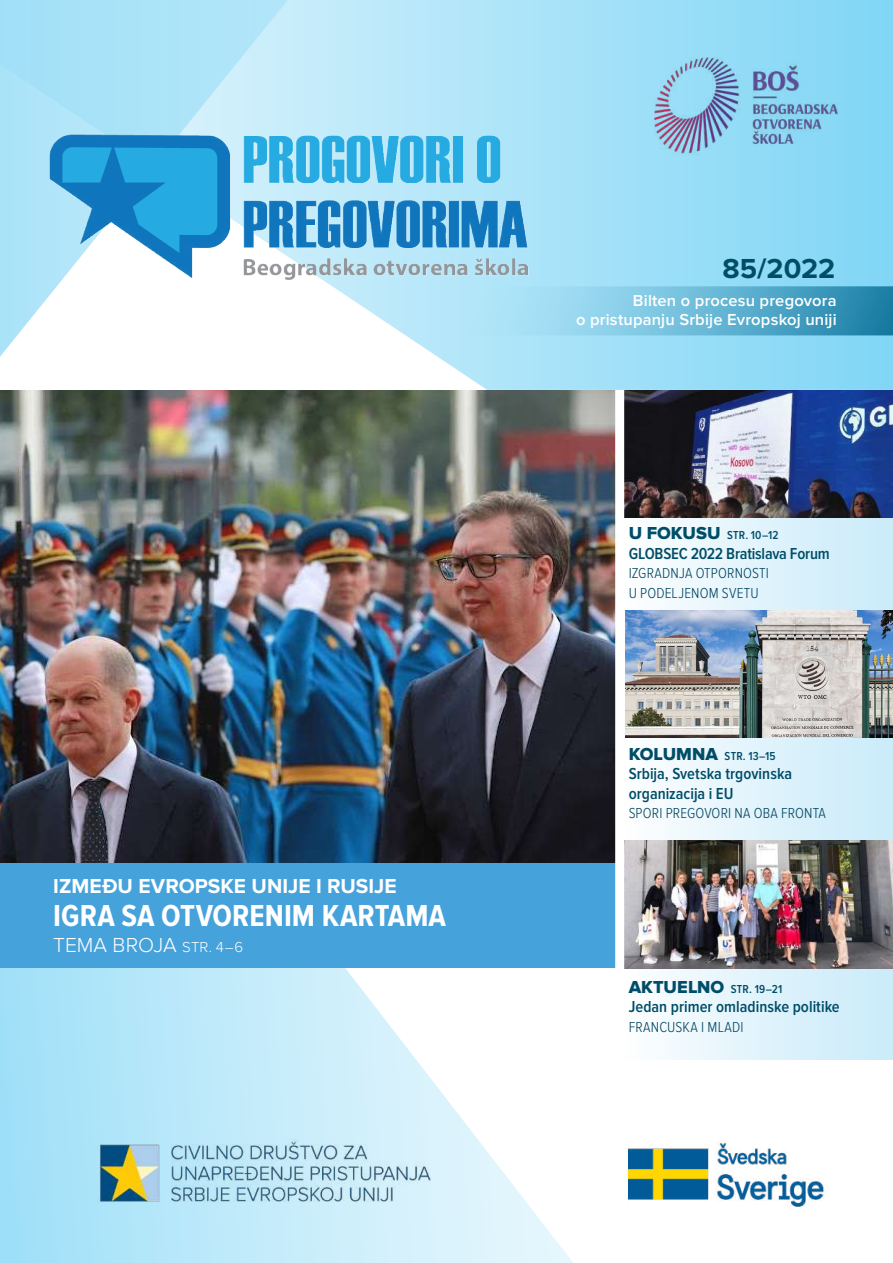
<style>
.page{position:relative;width:893px;height:1263px;background:#fff}
.page>*{position:absolute;margin:0;border:0;box-sizing:border-box;transform-origin:0 0}
.t1{font:700 31.5px "Proxima Nova Cond";color:#fff}
.t2{font:700 28.5px "Proxima Nova";color:#004d67}
.t3{font:700 21px "Proxima Nova";letter-spacing:.005em;color:#fff}
.t4{font:300 21px "Proxima Nova";color:#fff}
.t5{font:600 16.5px/19.5px "Proxima Nova Cond";color:#004d67}
.t6{font:600 16.5px/19.5px "Proxima Nova";letter-spacing:.01em;color:#fff;text-align:right}
.t7{font:300 15px/19.5px "Proxima Nova Cond";letter-spacing:.01em;color:#00445f}
.t8{font:600 12px "Proxima Nova Cond";letter-spacing:.015em;color:#004d67}
.s1{font-size:15px}
.s2{font-family:"Proxima Nova Extrabld";font-weight:400;font-size:18px}
</style>
<div class="page">
<svg style="left:0;top:968px;width:573px;height:295px"></svg>
<svg style="left:288px;top:0;width:605px;height:390px;background:#a5e1f8"></svg>
<img style="left:627px;top:1141px;width:198px;height:66px">
<img style="left:96px;top:1139px;width:337px;height:68px">
<svg style="left:449px;top:286px;width:444px;height:49px;background:#66b5d3"></svg>
<svg style="left:0;top:0;width:288px;height:357px;fill:#ace3f8"></svg>
<img style="left:655px;top:51px;width:183px;height:108px">
<img style="left:22px;top:101px;width:537px;height:221px">
<img style="left:0;top:390px;width:615px;height:474px">
<div style="left:0;top:864px;width:619px;height:104px;background:#46a2db"></div>
<div style="left:620px;top:390px;width:272px;height:669px;background:linear-gradient(to right,#fbfcfc,#c8e9f7)"></div>
<img style="left:624px;top:841px;width:268px;height:127px">
<img style="left:625px;top:610px;width:268px;height:128px">
<img style="left:624px;top:390px;width:268px;height:128px">
<div style="left:615px;top:390px;width:9px;height:677px;background:#fff"></div>
<p class="t3" style="left:53px;top:874px;width:345px">IZMEĐU EVROPSKE UNIJE I RUSIJE</p>
<h1 class="t1" style="left:53px;top:898px;width:394px">IGRA SA OTVORENIM KARTAMA</h1>
<p class="t4" style="left:53px;top:933px;width:191px">TEMA BROJA <span class="s1">STR. 4–6</span></p>
<h2 class="t2" style="left:722px;top:252px;width:114px">85/2022</h2>
<p class="t6" style="left:576px;top:291px;width:262px">Bilten o procesu pregovora<br>o pristupanju Srbije Evropskoj uniji</p>
<p class="t8" style="left:629px;top:529px;width:151px"><span class="s2">U FOKUSU</span> STR. 10–12</p>
<p class="t5" style="left:629px;top:544px;width:203px">GLOBSEC 2022 Bratislava Forum</p>
<p class="t7" style="left:629px;top:564px;width:142px">IZGRADNJA OTPORNOSTI<br>U PODELJENOM SVETU</p>
<p class="t8" style="left:629px;top:749px;width:149px"><span class="s2">KOLUMNA</span> STR. 13–15</p>
<p class="t5" style="left:629px;top:764px;width:165px">Srbija, Svetska trgovinska organizacija i EU</p>
<p class="t7" style="left:629px;top:804px;width:199px">SPORI PREGOVORI NA OBA FRONTA</p>
<p class="t8" style="left:629px;top:982px;width:155px"><span class="s2">AKTUELNO</span> STR. 19–21</p>
<p class="t5" style="left:629px;top:997px;width:213px">Jedan primer omladinske politike</p>
<p class="t7" style="left:629px;top:1017px;width:116px">FRANCUSKA I MLADI</p>
</div>
